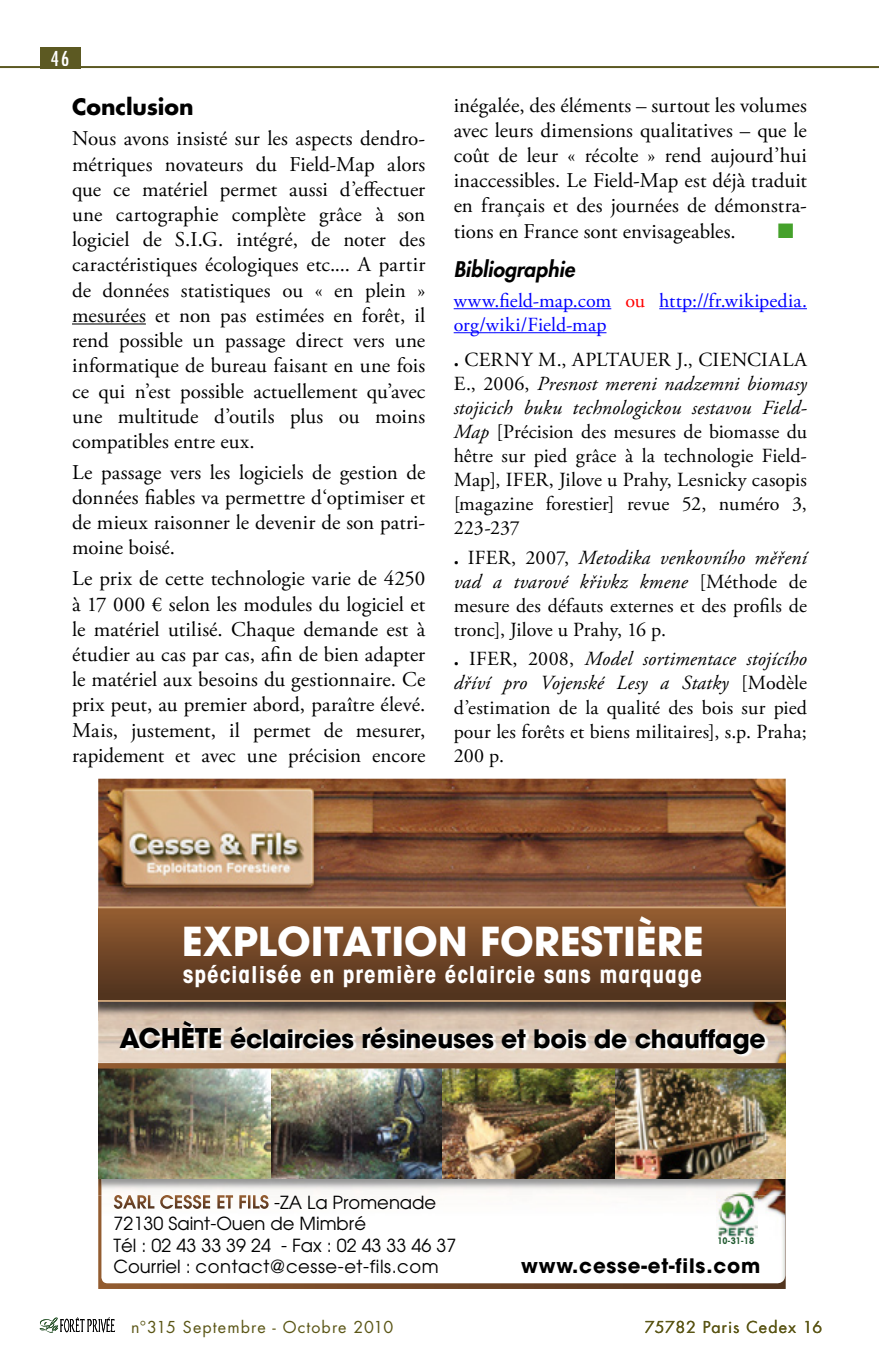
<style>
.page{position:relative;width:879px;height:1361px;background:#fff}
.page>*{position:absolute;margin:0;border:0;box-sizing:border-box;transform-origin:0 0}
.t1{font:700 39.6px "Avant Garde";color:#fff}
.t2{font:700 25.2px "Avant Garde";letter-spacing:-.01em;color:#000}
.t3{font:700 condensed 23.4px "Avant Garde";letter-spacing:.04em;color:#fff}
.t4{font:700 22px "Futura Std";color:#000}
.t5{font:21px/25.2px "Adobe Garamond Pro";color:#000;text-align:justify}
.t6{font:italic 800 21px "Futura Std";color:#000}
.t7{font:21px "Zapf Dingbats ITC";color:#45a12b}
.t8{font:20px/24px "Adobe Garamond Pro";letter-spacing:.005em;color:#000;text-align:justify}
.t9{font:20px/24px "Adobe Garamond Pro";letter-spacing:.01em;color:#00f}
.t10{font:condensed 20px "Futura Std";color:#fff}
.t11{font:700 19.8px "Avant Garde";letter-spacing:.04em;color:#000}
.t12{font:18px/21.6px "Avant Garde";color:#000}
.t13{font:16px "Futura Std";letter-spacing:.055em;color:#5b5616}
.t14{font:700 condensed 9.2px "Avant Garde";color:#245c32}
.s1{color:#f00}
.s2{font-weight:700}
.s3{font-style:italic}
.s4{font-size:27px}
.s5{font-weight:600;color:#fff}
</style>
<div class="page">
<div style="left:40px;top:47px;width:41px;height:21px;background:#5c5922"></div>
<hr style="left:0;top:66px;width:879px;height:2px;background:#5c5922">
<svg style="left:64px;top:1318px;width:5px;height:14px"></svg>
<svg style="left:70px;top:1317px;width:45px;height:15px"></svg>
<svg style="left:40px;top:1317px;width:24px;height:15px"></svg>
<hr style="left:72px;top:323px;width:74px;height:1px;background:#000">
<hr style="left:454px;top:308px;width:157px;height:1px;background:#00f">
<hr style="left:659px;top:308px;width:148px;height:1px;background:#00f">
<hr style="left:454px;top:332px;width:152px;height:1px;background:#00f">
<img style="left:98px;top:778px;width:687px;height:284px">
<svg style="left:98px;top:1195px;width:687px;height:94px"></svg>
<img style="left:98px;top:1002px;width:687px;height:18px">
<svg style="left:98px;top:906px;width:687px;height:96px;background:#744a2a"></svg>
<img style="left:120px;top:1020px;width:665px;height:42px">
<img style="left:717px;top:1195px;width:41px;height:42px">
<img style="left:98px;top:1178px;width:687px;height:17px">
<img style="left:98px;top:1068px;width:687px;height:110px">
<svg style="left:98px;top:1063px;width:687px;height:5px;background:#73492a"></svg>
<p class="t10" style="left:51px;top:46px;width:20px">46</p>
<p class="t4" style="left:72px;top:92px;width:123px">Conclusion</p>
<p class="t5" style="left:72px;top:127px;width:355px">Nous avons insisté sur les aspects dendro&shy;métriques novateurs du Field-Map alors que ce matériel permet aussi d’effectuer une cartographie complète grâce à son logiciel de S.I.G. intégré, de noter des caractéristiques écologiques etc.... A partir de données statistiques ou « en plein » mesurées et non pas estimées en forêt, il rend possible un passage direct vers une informatique de bureau faisant en une fois ce qui n’est possible actuellement qu’avec une multitude d’outils plus ou moins compatibles entre eux.</p>
<p class="t5" style="left:72px;top:460px;width:355px">Le passage vers les logiciels de gestion de données fiables va permettre d‘optimiser et de mieux raisonner le devenir de son patri&shy;moine boisé.</p>
<p class="t5" style="left:72px;top:567px;width:355px">Le prix de cette technologie varie de 4250 à 17 000 € selon les modules du logiciel et le matériel utilisé. Chaque demande est à étudier au cas par cas, afin de bien adapter le matériel aux besoins du gestionnaire. Ce prix peut, au premier abord, paraître élevé.<br>Mais, justement, il permet de mesurer, rapidement et avec une précision encore</p>
<p class="t5" style="left:454px;top:93px;width:355px">inégalée, des éléments – surtout les volumes avec leurs dimensions qualitatives – que le coût de leur « récolte » rend aujourd’hui inaccessibles. Le Field-Map est déjà traduit en français et des journées de démonstra&shy;tions en France sont envisageables.</p>
<p class="t7" style="left:778px;top:221px;width:17px">■</p>
<p class="t6" style="left:454px;top:256px;width:122px">Bibliographie</p>
<p class="t9" style="left:454px;top:289px;width:355px">www.field-map.com <span class="s1">ou</span> http://fr.wikipedia. org/wiki/Field-map</p>
<p class="t8" style="left:454px;top:348px;width:355px"><span class="s2">.</span> CERNY M., APLTAUER J., CIENCIALA E., 2006, <span class="s3">Presnost mereni nadzemni biomasy stojicich buku technologickou sestavou Field-Map</span> [Précision des mesures de biomasse du hêtre sur pied grâce à la technologie Field-Map], IFER, Jilove u Prahy, Lesnicky casopis [magazine forestier] revue 52, numéro 3, 223-237</p>
<p class="t8" style="left:454px;top:546px;width:355px"><span class="s2">.</span> IFER, 2007, <span class="s3">Metodika venkovního měření vad a tvarové křivkz kmene</span> [Méthode de mesure des défauts externes et des profils de tronc], Jilove u Prahy, 16 p.</p>
<p class="t8" style="left:454px;top:648px;width:355px"><span class="s2">.</span> IFER, 2008, <span class="s3">Model sortimentace stojícího dříví pro Vojenské Lesy a Statky</span> [Modèle d’estimation de la qualité des bois sur pied pour les forêts et biens militaires], s.p. Praha; 200 p.</p>
<h1 class="t1" style="left:182px;top:916px;width:523px">EXPLOITATION FORESTIÈRE</h1>
<p class="t3" style="left:183px;top:960px;width:520px">spécialisée en première éclaircie sans marquage</p>
<p class="t2" style="left:119px;top:1022px;width:648px"><span class="s4">ACHÈTE</span> éclaircies résineuses et bois de chauffage</p>
<p class="t12" style="left:114px;top:1191px;width:344px"><span class="s5">SARL CESSE ET FILS</span> -ZA La Promenade 72130 Saint-Ouen de Mimbré<br>Tél : 02 43 33 39 24 - Fax : 02 43 33 46 37<br>Courriel : contact@cesse-et-fils.com</p>
<p class="t14" style="left:717px;top:1235px;width:38px">10-31-18</p>
<p class="t11" style="left:521px;top:1253px;width:241px">www.cesse-et-fils.com</p>
<p class="t13" style="left:131px;top:1316px;width:264px">n°315 Septembre - Octobre 2010</p>
<p class="t13" style="left:645px;top:1316px;width:179px">75782 Paris Cedex 16</p>
</div>
